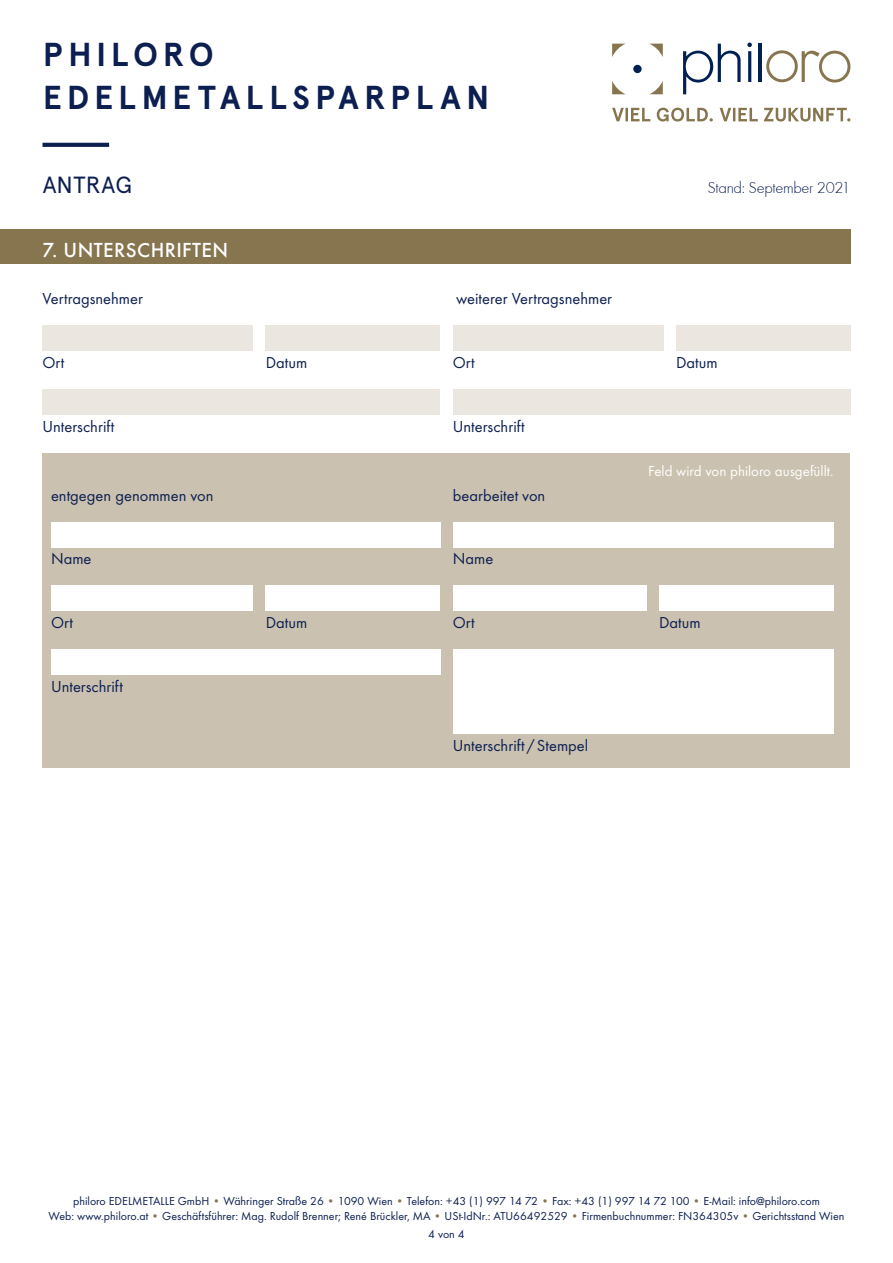
<style>
.page{position:relative;width:893px;height:1263px;background:#fff}
.page>*{position:absolute;margin:0;border:0;box-sizing:border-box;transform-origin:0 0}
.t1{font:700 33.15px/42.9px "Apercu";letter-spacing:.15em;color:#0c1f50}
.t2{font:23.4px "Apercu";letter-spacing:.015em;color:#0c1f50}
.t3{font:500 21px "Futura T";letter-spacing:.02em;color:#fff}
.t4{font:16.5px "Futura TOT Boo";color:#0c1f50}
.t5{font:16.5px "Futura T Ligh";letter-spacing:-.02em;color:#0c1f50}
.t6{font:15px "Futura TOT Boo";color:#fff}
.t7{font:12px/15px "Futura TOT Boo";color:#0c1f50;text-align:center}
.s1{color:#86754f}
</style>
<div class="page">
<svg style="left:683px;top:44px;width:58px;height:50px"></svg>
<svg style="left:747px;top:43px;width:5px;height:39px"></svg>
<hr style="left:759px;top:44px;width:3px;height:38px;background:#002052">
<div style="left:633px;top:65px;width:9px;height:8px;background:#002052;border-radius:50%"></div>
<svg style="left:766px;top:50px;width:84px;height:33px"></svg>
<svg style="left:612px;top:44px;width:13px;height:13px"></svg>
<svg style="left:650px;top:44px;width:13px;height:13px"></svg>
<svg style="left:612px;top:81px;width:13px;height:13px"></svg>
<svg style="left:650px;top:81px;width:13px;height:13px"></svg>
<svg style="left:612px;top:108px;width:238px;height:14px"></svg>
<div style="left:0;top:230px;width:850px;height:34px;background:#86754f"></div>
<div style="left:43px;top:453px;width:807px;height:315px;background:#cac1b0"></div>
<div style="left:51px;top:522px;width:389px;height:25px;background:#fff"></div>
<div style="left:453px;top:522px;width:380px;height:25px;background:#fff"></div>
<div style="left:453px;top:649px;width:380px;height:85px;background:#fff"></div>
<div style="left:51px;top:649px;width:389px;height:26px;background:#fff"></div>
<div style="left:51px;top:586px;width:202px;height:25px;background:#fff"></div>
<div style="left:266px;top:586px;width:174px;height:25px;background:#fff"></div>
<div style="left:453px;top:586px;width:193px;height:25px;background:#fff"></div>
<div style="left:659px;top:586px;width:174px;height:25px;background:#fff"></div>
<div style="left:43px;top:389px;width:397px;height:26px;background:#ebe7e0"></div>
<div style="left:453px;top:389px;width:397px;height:26px;background:#ebe7e0"></div>
<div style="left:453px;top:325px;width:210px;height:26px;background:#ebe7e0"></div>
<div style="left:676px;top:325px;width:174px;height:26px;background:#ebe7e0"></div>
<div style="left:43px;top:325px;width:210px;height:26px;background:#ebe7e0"></div>
<div style="left:266px;top:325px;width:174px;height:26px;background:#ebe7e0"></div>
<svg style="left:43px;top:143px;width:66px;height:4px"></svg>
<h1 class="t1" style="left:43px;top:33px;width:448px">PHILORO<br>EDELMETALLSPARPLAN</h1>
<h2 class="t2" style="left:43px;top:171px;width:91px">ANTRAG</h2>
<h3 class="t3" style="left:43px;top:237px;width:187px">7. UNTERSCHRIFTEN</h3>
<h3 class="t4" style="left:43px;top:289px;width:102px">Vertragsnehmer</h3>
<h3 class="t4" style="left:456px;top:289px;width:157px">weiterer Vertragsnehmer</h3>
<h3 class="t5" style="left:707px;top:179px;width:145px">Stand: September 2021</h3>
<h3 class="t4" style="left:43px;top:353px;width:23px">Ort</h3>
<h3 class="t4" style="left:266px;top:353px;width:43px">Datum</h3>
<h3 class="t4" style="left:453px;top:353px;width:23px">Ort</h3>
<h3 class="t4" style="left:676px;top:353px;width:43px">Datum</h3>
<h3 class="t4" style="left:43px;top:416px;width:73px">Unterschrift</h3>
<h3 class="t4" style="left:453px;top:416px;width:73px">Unterschrift</h3>
<h3 class="t4" style="left:51px;top:485px;width:164px">entgegen genommen von</h3>
<h3 class="t4" style="left:453px;top:485px;width:94px">bearbeitet von</h3>
<h3 class="t4" style="left:51px;top:549px;width:42px">Name</h3>
<h3 class="t4" style="left:453px;top:549px;width:42px">Name</h3>
<p class="t6" style="left:648px;top:462px;width:187px">Feld wird von philoro ausgefüllt.</p>
<h3 class="t4" style="left:51px;top:613px;width:23px">Ort</h3>
<h3 class="t4" style="left:266px;top:613px;width:43px">Datum</h3>
<h3 class="t4" style="left:453px;top:613px;width:23px">Ort</h3>
<h3 class="t4" style="left:659px;top:613px;width:43px">Datum</h3>
<h3 class="t4" style="left:51px;top:677px;width:73px">Unterschrift</h3>
<h3 class="t4" style="left:453px;top:736px;width:137px">Unterschrift /Stempel</h3>
<p class="t7" style="left:48px;top:1194px;width:797px">philoro EDELMETALLE GmbH <span class="s1">•</span> Währinger Straße 26 <span class="s1">•</span> 1090 Wien <span class="s1">•</span> Telefon: +43 (1) 997 14 72 <span class="s1">•</span> Fax: +43 (1) 997 14 72 100 <span class="s1">•</span> E-Mail: info@philoro.com<br>Web: www.philoro.at <span class="s1">•</span> Geschäftsführer: Mag. Rudolf Brenner; René Brückler, MA <span class="s1">•</span> USt-IdNr.: ATU66492529 <span class="s1">•</span> Firmenbuchnummer: FN364305v <span class="s1">•</span> Gerichtsstand Wien</p>
<p class="t7" style="left:428px;top:1226px;width:38px">4 von 4</p>
</div>
